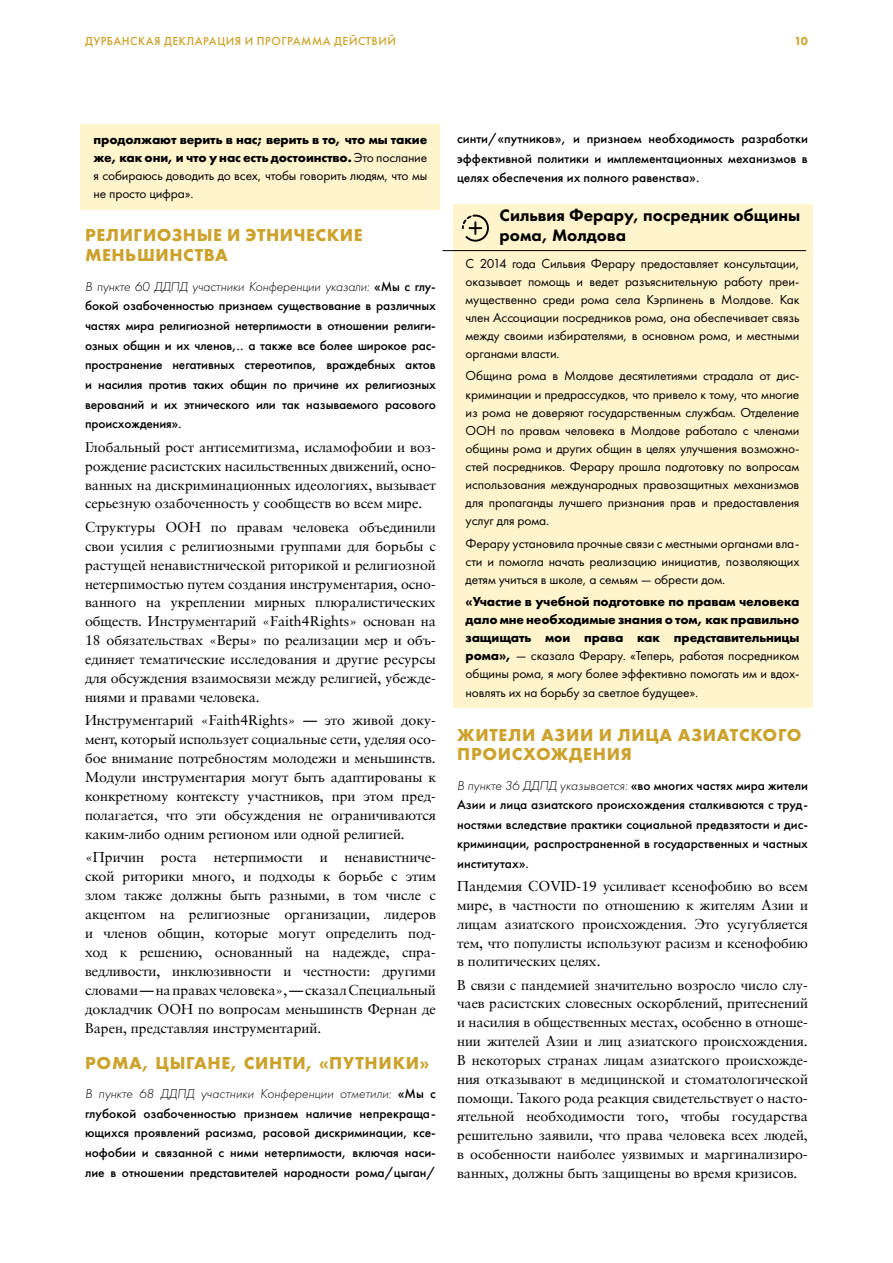
<style>
.page{position:relative;width:893px;height:1263px;background:#fff}
.page>*{position:absolute;margin:0;border:0;box-sizing:border-box;transform-origin:0 0}
.t1{font:700 18px/19.6px "Futura PT";letter-spacing:.04em;color:#cca22c}
.t2{font:800 17.25px/19.6px "Futura PT";color:#000}
.t3{font:14.25px/18.9px "Sabon LTCYR";color:#000;text-align:justify}
.t4{font:500 13.5px/19.6px "Futura PT";color:#000;text-align:justify}
.t5{font:13.5px/18.1px "Futura PT";letter-spacing:-.01em;color:#000;text-align:justify}
.t6{font:700 13.5px/18.1px "Futura PT";letter-spacing:-.01em;color:#000;text-align:justify}
.t7{font:500 12px "Futura PT";letter-spacing:.04em;color:#cca22c}
.t8{font:800 12px "Futura PT";color:#cca22c}
.s1{font-weight:400}
.s2{font-weight:300;font-style:italic}
</style>
<div class="page">
<div style="left:81px;top:125px;width:359px;height:85px;background:#fff4cc"></div>
<div style="left:453px;top:204px;width:359px;height:50px;background:#fff4cc"></div>
<div style="left:453px;top:249px;width:359px;height:121px;background:#fff4cc"></div>
<div style="left:453px;top:362px;width:359px;height:175px;background:#fff4cc"></div>
<div style="left:453px;top:529px;width:359px;height:66px;background:#fff4cc"></div>
<div style="left:453px;top:587px;width:359px;height:121px;background:#fff4cc"></div>
<svg style="left:462px;top:215px;width:27px;height:27px"></svg>
<hr style="left:442px;top:250px;width:364px;height:1px;background:#000">
<p class="t7" style="left:85px;top:34px;width:312px">ДУРБАНСКАЯ ДЕКЛАРАЦИЯ И ПРОГРАММА ДЕЙСТВИЙ</p>
<p class="t8" style="left:794px;top:33px;width:15px">10</p>
<p class="t6" style="left:94px;top:130px;width:335px">продолжают верить в нас; верить в то, что мы такие же, как они, и что у нас есть достоинство. <span class="s1">Это послание я собираюсь доводить до всех, чтобы говорить людям, что мы не просто цифра».</span></p>
<p class="t1" style="left:85px;top:225px;width:279px">РЕЛИГИОЗНЫЕ И ЭТНИЧЕСКИЕ<br>МЕНЬШИНСТВА</p>
<p class="t4" style="left:85px;top:276px;width:352px"><span class="s2">В пункте 60 ДДПД участники Конференции указали:</span> «Мы с глу&shy;бокой озабоченностью признаем существование в различных частях мира религиозной нетерпимости в отношении религи&shy;озных общин и их членов,.. а также все более широкое рас&shy;пространение негативных стереотипов, враждебных актов и насилия против таких общин по причине их религиозных верований и их этнического или так называемого расового происхождения».</p>
<p class="t3" style="left:85px;top:437px;width:352px">Глобальный рост антисемитизма, исламофобии и воз&shy;рождение расистских насильственных движений, осно&shy;ванных на дискриминационных идеологиях, вызывает серьезную озабоченность у сообществ во всем мире.</p>
<p class="t3" style="left:85px;top:517px;width:352px">Структуры ООН по правам человека объединили свои усилия с религиозными группами для борьбы с растущей ненавистнической риторикой и религиозной нетерпимостью путем создания инструментария, осно&shy;ванного на укреплении мирных плюралистических обществ. Инструментарий «Faith4Rights» основан на 18 обязательствах «Веры» по реализации мер и объ&shy;единяет тематические исследования и другие ресурсы для обсуждения взаимосвязи между религией, убежде&shy;ниями и правами человека.</p>
<p class="t3" style="left:85px;top:711px;width:352px">Инструментарий «Faith4Rights» — это живой доку&shy;мент, который использует социальные сети, уделяя осо&shy;бое внимание потребностям молодежи и меньшинств.<br>Модули инструментария могут быть адаптированы к конкретному контексту участников, при этом пред&shy;полагается, что эти обсуждения не ограничиваются каким-либо одним регионом или одной религией.</p>
<p class="t3" style="left:85px;top:848px;width:352px">«Причин роста нетерпимости и ненавистниче&shy;ской риторики много, и подходы к борьбе с этим злом также должны быть разными, в том числе с акцентом на религиозные организации, лидеров и членов общин, которые могут определить под&shy;ход к решению, основанный на надежде, спра&shy;ведливости, инклюзивности и честности: другими словами — на правах человека», — сказал Специальный докладчик ООН по вопросам меньшинств Фернан де Варен, представляя инструментарий.</p>
<p class="t1" style="left:85px;top:1052px;width:346px">РОМА, ЦЫГАНЕ, СИНТИ, «ПУТНИКИ»</p>
<p class="t4" style="left:85px;top:1084px;width:352px"><span class="s2">В пункте 68 ДДПД участники Конференции отметили:</span> «Мы с глубокой озабоченностью признаем наличие непрекраща&shy;ющихся проявлений расизма, расовой дискриминации, ксе&shy;нофобии и связанной с ними нетерпимости, включая наси&shy;лие в отношении представителей народности рома/цыган/</p>
<p class="t4" style="left:457px;top:129px;width:352px">синти/«путников», и признаем необходимость разработки эффективной политики и имплементационных механизмов в целях обеспечения их полного равенства».</p>
<p class="t2" style="left:500px;top:206px;width:302px">Сильвия Ферару, посредник общины рома, Молдова</p>
<p class="t5" style="left:466px;top:254px;width:335px">С 2014 года Сильвия Ферару предоставляет консультации, оказывает помощь и ведет разъяснительную работу преи&shy;мущественно среди рома села Кэрпинень в Молдове. Как член Ассоциации посредников рома, она обеспечивает связь между своими избирателями, в основном рома, и местными органами власти.</p>
<p class="t5" style="left:466px;top:367px;width:335px">Община рома в Молдове десятилетиями страдала от дис&shy;криминации и предрассудков, что привело к тому, что многие из рома не доверяют государственным службам. Отделение ООН по правам человека в Молдове работало с членами общины рома и других общин в целях улучшения возможно&shy;стей посредников. Ферару прошла подготовку по вопросам использования международных правозащитных механизмов для пропаганды лучшего признания прав и предоставления услуг для рома.</p>
<p class="t5" style="left:466px;top:534px;width:335px">Ферару установила прочные связи с местными органами вла&shy;сти и помогла начать реализацию инициатив, позволяющих детям учиться в школе, а семьям — обрести дом.</p>
<p class="t6" style="left:466px;top:592px;width:335px">«Участие в учебной подготовке по правам человека дало мне необходимые знания о том, как правильно защищать мои права как представительницы рома», <span class="s1">— сказала Ферару. «Теперь, работая посредником общины рома, я могу более эффективно помогать им и вдох&shy;новлять их на борьбу за светлое будущее».</span></p>
<p class="t1" style="left:457px;top:724px;width:346px">ЖИТЕЛИ АЗИИ И ЛИЦА АЗИАТСКОГО<br>ПРОИСХОЖДЕНИЯ</p>
<p class="t4" style="left:457px;top:775px;width:352px"><span class="s2">В пункте 36 ДДПД указывается:</span> «во многих частях мира жители Азии и лица азиатского происхождения сталкиваются с труд&shy;ностями вследствие практики социальной предвзятости и дис&shy;криминации, распространенной в государственных и частных институтах».</p>
<p class="t3" style="left:457px;top:877px;width:352px">Пандемия COVID-19 усиливает ксенофобию во всем мире, в частности по отношению к жителям Азии и лицам азиатского происхождения. Это усугубляется тем, что популисты используют расизм и ксенофобию в политических целях.</p>
<p class="t3" style="left:457px;top:975px;width:352px">В связи с пандемией значительно возросло число слу&shy;чаев расистских словесных оскорблений, притеснений и насилия в общественных местах, особенно в отноше&shy;нии жителей Азии и лиц азиатского происхождения.<br>В некоторых странах лицам азиатского происхожде&shy;ния отказывают в медицинской и стоматологической помощи. Такого рода реакция свидетельствует о насто&shy;ятельной необходимости того, чтобы государства решительно заявили, что права человека всех людей, в особенности наиболее уязвимых и маргинализиро&shy;ванных, должны быть защищены во время кризисов.</p>
</div>
